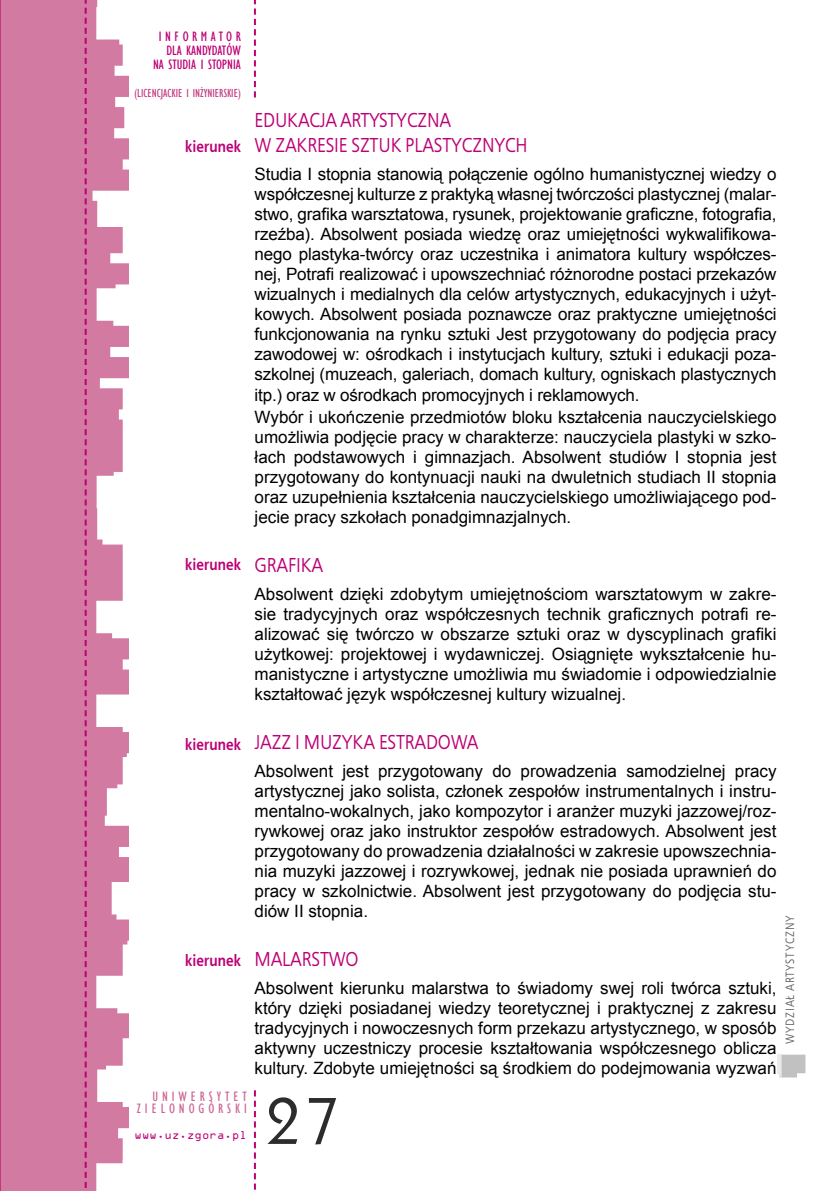
<style>
.page{position:relative;width:834px;height:1191px;background:#fff}
.page>*{position:absolute;margin:0;border:0;box-sizing:border-box;transform-origin:0 0}
.t1{font:72px "Geometric 231 BT Roman C";color:#2c2c2c}
.t2{font:20px/25px "EFN Bureau OT";color:#bc0075}
.t3{font:17px/20px "Arial";color:#000;text-align:justify}
.t4{font:700 16px "EFN Bureau OT";color:#bc0075}
.t5{font:condensed 14px/14px "Gill Sans";color:#bc0075;text-align:right}
.t6{font:condensed 14px/12px "Gill Sans";letter-spacing:.28em;color:#cc6695;text-align:right}
.t7{font:condensed 12px "Gill Sans";color:#c33c84}
.t8{font:12px "EFN Bureau OT";letter-spacing:.08em;color:#636363}
.t9{font:12px "OCRA Extended";letter-spacing:.02em;color:#bc0075}
</style>
<div class="page">
<svg style="left:254px;top:0;width:2px;height:97px"></svg>
<svg style="left:254px;top:1090px;width:2px;height:100px"></svg>
<svg style="left:1px;top:0;width:128px;height:1191px;background:#d688ab"></svg>
<hr style="left:0;top:0;width:1px;height:1191px;background:#c33782">
<svg style="left:85px;top:0;width:2px;height:1191px;background:#c63c8a"></svg>
<svg style="left:777px;top:1054px;width:28px;height:23px"></svg>
<p class="t5" style="left:153px;top:29px;width:89px">INFORMATOR<br>DLA KANDYDATÓW<br>NA STUDIA I STOPNIA</p>
<p class="t7" style="left:134px;top:86px;width:108px">(LICENCJACKIE I INŻYNIERSKIE)</p>
<p class="t4" style="left:185px;top:137px;width:58px">kierunek</p>
<p class="t4" style="left:185px;top:554px;width:58px">kierunek</p>
<p class="t4" style="left:185px;top:734px;width:58px">kierunek</p>
<p class="t4" style="left:185px;top:950px;width:58px">kierunek</p>
<p class="t2" style="left:254px;top:108px;width:274px">EDUKACJA ARTYSTYCZNA<br>W ZAKRESIE SZTUK PLASTYCZNYCH</p>
<p class="t3" style="left:254px;top:165px;width:523px">Studia I stopnia stanowią połączenie ogólno humanistycznej wiedzy o współczesnej kulturze z praktyką własnej twórczości plastycznej (malar&shy;stwo, grafika warsztatowa, rysunek, projektowanie graficzne, fotografia, rzeźba). Absolwent posiada wiedzę oraz umiejętności wykwalifikowa&shy;nego plastyka-twórcy oraz uczestnika i animatora kultury współczes&shy;nej, Potrafi realizować i upowszechniać różnorodne postaci przekazów wizualnych i medialnych dla celów artystycznych, edukacyjnych i użyt&shy;kowych. Absolwent posiada poznawcze oraz praktyczne umiejętności funkcjonowania na rynku sztuki Jest przygotowany do podjęcia pracy zawodowej w: ośrodkach i instytucjach kultury, sztuki i edukacji poza&shy;szkolnej (muzeach, galeriach, domach kultury, ogniskach plastycznych itp.) oraz w ośrodkach promocyjnych i reklamowych.</p>
<p class="t3" style="left:254px;top:407px;width:523px">Wybór i ukończenie przedmiotów bloku kształcenia nauczycielskiego umożliwia podjęcie pracy w charakterze: nauczyciela plastyki w szko&shy;łach podstawowych i gimnazjach. Absolwent studiów I stopnia jest przygotowany do kontynuacji nauki na dwuletnich studiach II stopnia oraz uzupełnienia kształcenia nauczycielskiego umożliwiającego pod&shy;jecie pracy szkołach ponadgimnazjalnych.</p>
<p class="t2" style="left:254px;top:552px;width:70px">GRAFIKA</p>
<p class="t3" style="left:254px;top:584px;width:523px">Absolwent dzięki zdobytym umiejętnościom warsztatowym w zakre&shy;sie tradycyjnych oraz współczesnych technik graficznych potrafi re&shy;alizować się twórczo w obszarze sztuki oraz w dyscyplinach grafiki użytkowej: projektowej i wydawniczej. Osiągnięte wykształcenie hu&shy;manistyczne i artystyczne umożliwia mu świadomie i odpowiedzialnie kształtować język współczesnej kultury wizualnej.</p>
<p class="t2" style="left:254px;top:729px;width:225px">JAZZ I MUZYKA ESTRADOWA</p>
<p class="t3" style="left:254px;top:761px;width:523px">Absolwent jest przygotowany do prowadzenia samodzielnej pracy artystycznej jako solista, członek zespołów instrumentalnych i instru&shy;mentalno-wokalnych, jako kompozytor i aranżer muzyki jazzowej/roz&shy;rywkowej oraz jako instruktor zespołów estradowych. Absolwent jest przygotowany do prowadzenia działalności w zakresie upowszechnia&shy;nia muzyki jazzowej i rozrywkowej, jednak nie posiada uprawnień do pracy w szkolnictwie. Absolwent jest przygotowany do podjęcia stu&shy;diów II stopnia.</p>
<p class="t2" style="left:254px;top:946px;width:105px">MALARSTWO</p>
<p class="t3" style="left:254px;top:978px;width:523px">Absolwent kierunku malarstwa to świadomy swej roli twórca sztuki, który dzięki posiadanej wiedzy teoretycznej i praktycznej z zakresu tradycyjnych i nowoczesnych form przekazu artystycznego, w sposób aktywny uczestniczy procesie kształtowania współczesnego oblicza kultury. Zdobyte umiejętności są środkiem do podejmowania wyzwań</p>
<p class="t6" style="left:137px;top:1090px;width:111px">UNIWERSYTET<br>ZIELONOGÓRSKI</p>
<p class="t9" style="left:135px;top:1128px;width:114px">www.uz.zgora.pl</p>
<h1 class="t1" style="left:263px;top:1072px;width:82px">27</h1>
<p class="t8" style="left:782px;top:1044px;width:131px;rotate:-90deg">WYDZIAŁ ARTYSTYCZNY</p>
</div>
